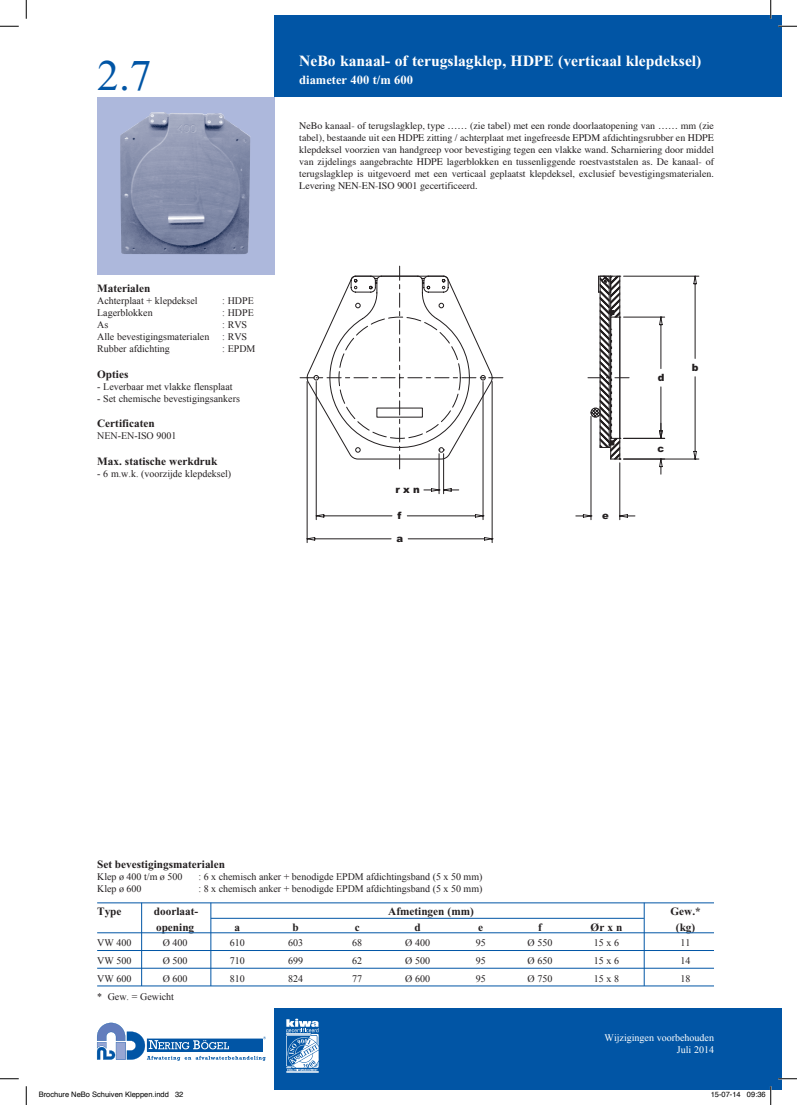
<style>
.page{position:relative;width:797px;height:1105px;background:#fff}
.page>*{position:absolute;margin:0;border:0;box-sizing:border-box;transform-origin:0 0}
.t1{font:43.75px "Times New Roman";color:#0155a5}
.t2{font:700 15.62px "Times New Roman";color:#fff}
.t3{font:700 12.5px "Times New Roman";color:#fff}
.t4{font:700 11.25px "Times New Roman";color:#231f20}
.t5{font:10px/12px "Times";color:#231f20;text-align:justify}
.t6{font:10px "Times New Roman";color:#231f20}
.t7{font:10px/12px "Times New Roman";color:#fff;text-align:right}
.t8{font:900 10px "Arial";color:#231f20}
.t9{font:7.5px "Helvetica";color:#000}
</style>
<div class="page">
<div style="left:97px;top:97px;width:177px;height:177px;background:#adb8dc"></div>
<img style="left:120px;top:112px;width:130px;height:142px">
<svg style="left:97px;top:1023px;width:169px;height:38px"></svg>
<div style="left:274px;top:16px;width:507px;height:81px;background:#0155a5"></div>
<div style="left:274px;top:1008px;width:507px;height:81px;background:#0155a5"></div>
<svg style="left:299px;top:266px;width:204px;height:277px"></svg>
<svg style="left:575px;top:275px;width:124px;height:246px"></svg>
<hr style="left:286px;top:1072px;width:32px;height:1px;background:#fff">
<svg style="left:286px;top:1019px;width:33px;height:52px"></svg>
<hr style="left:97px;top:932px;width:617px;height:1px;background:#0155a5">
<hr style="left:211px;top:918px;width:433px;height:1px;background:#0155a5">
<hr style="left:97px;top:903px;width:617px;height:1px;background:#0155a5">
<hr style="left:97px;top:950px;width:617px;height:1px;background:#0155a5">
<hr style="left:97px;top:968px;width:617px;height:1px;background:#0155a5">
<hr style="left:97px;top:986px;width:617px;height:1px;background:#0155a5">
<hr style="left:141px;top:903px;width:1px;height:83px;background:#0155a5">
<hr style="left:211px;top:903px;width:1px;height:83px;background:#0155a5">
<hr style="left:644px;top:903px;width:1px;height:83px;background:#0155a5">
<svg style="left:0;top:25px;width:19px;height:2px"></svg>
<svg style="left:778px;top:25px;width:19px;height:2px"></svg>
<svg style="left:0;top:1078px;width:19px;height:1px"></svg>
<svg style="left:778px;top:1078px;width:19px;height:1px"></svg>
<svg style="left:25px;top:0;width:2px;height:19px"></svg>
<svg style="left:25px;top:1086px;width:2px;height:19px"></svg>
<svg style="left:770px;top:0;width:1px;height:19px"></svg>
<svg style="left:711px;top:1086px;width:60px;height:19px"></svg>
<h1 class="t1" style="left:97px;top:51px;width:56px">2.7</h1>
<p class="t4" style="left:97px;top:282px;width:55px">Materialen</p>
<p class="t6" style="left:97px;top:294px;width:102px">Achterplaat + klepdeksel</p>
<p class="t6" style="left:222px;top:294px;width:33px">: HDPE</p>
<p class="t6" style="left:97px;top:306px;width:57px">Lagerblokken</p>
<p class="t6" style="left:222px;top:306px;width:33px">: HDPE</p>
<p class="t6" style="left:97px;top:318px;width:13px">As</p>
<p class="t6" style="left:222px;top:318px;width:26px">: RVS</p>
<p class="t6" style="left:97px;top:330px;width:114px">Alle bevestigingsmaterialen</p>
<p class="t6" style="left:222px;top:330px;width:26px">: RVS</p>
<p class="t6" style="left:97px;top:342px;width:74px">Rubber afdichting</p>
<p class="t6" style="left:222px;top:342px;width:35px">: EPDM</p>
<p class="t4" style="left:97px;top:368px;width:33px">Opties</p>
<p class="t6" style="left:97px;top:380px;width:137px">- Leverbaar met vlakke flensplaat</p>
<p class="t6" style="left:97px;top:392px;width:144px">- Set chemische bevestigingsankers</p>
<p class="t4" style="left:97px;top:417px;width:59px">Certificaten</p>
<p class="t6" style="left:97px;top:429px;width:81px">NEN-EN-ISO 9001</p>
<p class="t4" style="left:97px;top:455px;width:122px">Max. statische werkdruk</p>
<p class="t6" style="left:97px;top:467px;width:136px">- 6 m.w.k. (voorzijde klepdeksel)</p>
<h2 class="t2" style="left:299px;top:52px;width:404px">NeBo kanaal- of terugslagklep, HDPE (verticaal klepdeksel)</h2>
<p class="t3" style="left:299px;top:72px;width:115px">diameter 400 t/m 600</p>
<p class="t5" style="left:299px;top:121px;width:416px">NeBo kanaal- of terugslagklep, type …… (zie tabel) met een ronde doorlaatopening van …… mm (zie tabel), bestaande uit een HDPE zitting / achterplaat met ingefreesde EPDM afdichtingsrubber en HDPE klepdeksel voorzien van handgreep voor bevestiging tegen een vlakke wand. Scharniering door middel van zijdelings aangebrachte HDPE lagerblokken en tussenliggende roestvaststalen as. De kanaal- of terugslagklep is uitgevoerd met een verticaal geplaatst klepdeksel, exclusief bevestigingsmaterialen.<br>Levering NEN-EN-ISO 9001 gecertificeerd.</p>
<p class="t8" style="left:395px;top:482px;width:26px">r x n</p>
<p class="t8" style="left:397px;top:508px;width:5px">f</p>
<p class="t8" style="left:396px;top:531px;width:8px">a</p>
<p class="t8" style="left:602px;top:508px;width:8px">e</p>
<p class="t8" style="left:657px;top:370px;width:8px">d</p>
<p class="t8" style="left:657px;top:441px;width:8px">c</p>
<p class="t8" style="left:691px;top:360px;width:8px">b</p>
<p class="t4" style="left:97px;top:857px;width:129px">Set bevestigingsmaterialen</p>
<p class="t6" style="left:97px;top:869px;width:87px">Klep ø 400 t/m ø 500</p>
<p class="t6" style="left:198px;top:869px;width:285px">: 6 x chemisch anker + benodigde EPDM afdichtingsband (5 x 50 mm)</p>
<p class="t6" style="left:97px;top:881px;width:46px">Klep ø 600</p>
<p class="t6" style="left:198px;top:881px;width:285px">: 8 x chemisch anker + benodigde EPDM afdichtingsband (5 x 50 mm)</p>
<p class="t4" style="left:97px;top:905px;width:26px">Type</p>
<p class="t4" style="left:154px;top:905px;width:46px">doorlaat-</p>
<p class="t4" style="left:388px;top:905px;width:87px">Afmetingen (mm)</p>
<p class="t4" style="left:670px;top:905px;width:32px">Gew.*</p>
<p class="t4" style="left:156px;top:921px;width:40px">opening</p>
<p class="t4" style="left:234px;top:921px;width:7px">a</p>
<p class="t4" style="left:292px;top:921px;width:8px">b</p>
<p class="t4" style="left:355px;top:921px;width:6px">c</p>
<p class="t4" style="left:414px;top:921px;width:8px">d</p>
<p class="t4" style="left:478px;top:921px;width:6px">e</p>
<p class="t4" style="left:538px;top:921px;width:5px">f</p>
<p class="t4" style="left:590px;top:921px;width:33px">Ør x n</p>
<p class="t4" style="left:676px;top:921px;width:21px">(kg)</p>
<p class="t6" style="left:97px;top:936px;width:36px">VW 400</p>
<p class="t6" style="left:163px;top:936px;width:26px">Ø 400</p>
<p class="t6" style="left:230px;top:936px;width:16px">610</p>
<p class="t6" style="left:288px;top:936px;width:16px">603</p>
<p class="t6" style="left:352px;top:936px;width:11px">68</p>
<p class="t6" style="left:405px;top:936px;width:26px">Ø 400</p>
<p class="t6" style="left:475px;top:936px;width:11px">95</p>
<p class="t6" style="left:527px;top:936px;width:26px">Ø 550</p>
<p class="t6" style="left:593px;top:936px;width:27px">15 x 6</p>
<p class="t6" style="left:680px;top:936px;width:11px">11</p>
<p class="t6" style="left:97px;top:954px;width:36px">VW 500</p>
<p class="t6" style="left:163px;top:954px;width:26px">Ø 500</p>
<p class="t6" style="left:230px;top:954px;width:16px">710</p>
<p class="t6" style="left:288px;top:954px;width:16px">699</p>
<p class="t6" style="left:352px;top:954px;width:11px">62</p>
<p class="t6" style="left:405px;top:954px;width:26px">Ø 500</p>
<p class="t6" style="left:475px;top:954px;width:11px">95</p>
<p class="t6" style="left:527px;top:954px;width:26px">Ø 650</p>
<p class="t6" style="left:593px;top:954px;width:27px">15 x 6</p>
<p class="t6" style="left:680px;top:954px;width:11px">14</p>
<p class="t6" style="left:97px;top:972px;width:36px">VW 600</p>
<p class="t6" style="left:163px;top:972px;width:26px">Ø 600</p>
<p class="t6" style="left:230px;top:972px;width:16px">810</p>
<p class="t6" style="left:288px;top:972px;width:16px">824</p>
<p class="t6" style="left:352px;top:972px;width:11px">77</p>
<p class="t6" style="left:405px;top:972px;width:26px">Ø 600</p>
<p class="t6" style="left:475px;top:972px;width:11px">95</p>
<p class="t6" style="left:527px;top:972px;width:26px">Ø 750</p>
<p class="t6" style="left:593px;top:972px;width:27px">15 x 8</p>
<p class="t6" style="left:680px;top:972px;width:11px">18</p>
<p class="t6" style="left:97px;top:989px;width:78px">* Gew. = Gewicht</p>
<p class="t7" style="left:604px;top:1031px;width:111px">Wijzigingen voorbehouden<br>Juli 2014</p>
<p class="t9" style="left:39px;top:1089px;width:146px">Brochure NeBo Schuiven Kleppen.indd 32</p>
<p class="t9" style="left:710px;top:1089px;width:57px">15-07-14 09:36</p>
</div>
